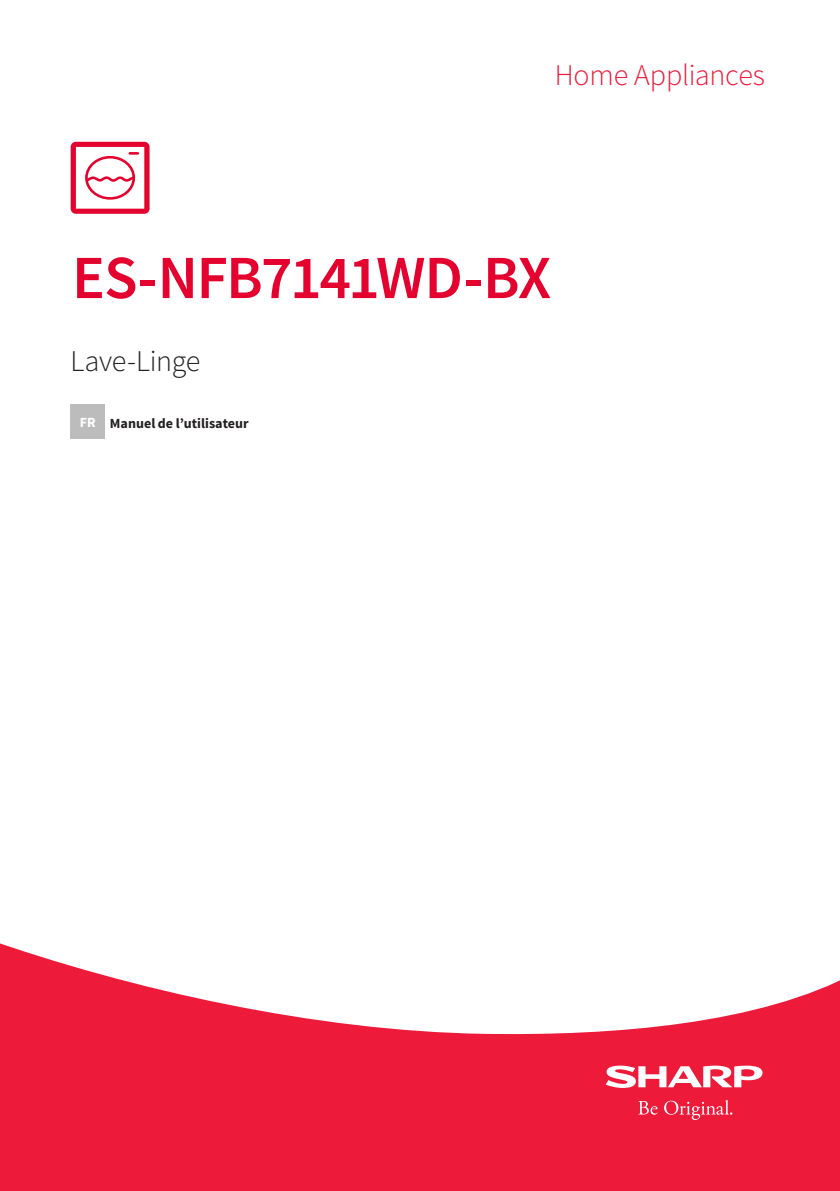
<style>
.page{position:relative;width:840px;height:1191px;background:#fff}
.page>*{position:absolute;margin:0;border:0;box-sizing:border-box;transform-origin:0 0}
.t1{font:600 61.4px "Source Sans Pro";letter-spacing:-.025em;color:#e4022e}
.t2{font:300 30px "Source Sans Pro";letter-spacing:-.005em;color:#ed1a3b}
.t3{font:300 30px "Source Sans Pro";letter-spacing:-.015em;color:#231f20}
.t4{font:700 14px "Source Sans Pro";color:#231f20}
.t5{font:700 14px "Source Sans Pro";color:#fff}
</style>
<div class="page">
<svg style="left:71px;top:142px;width:78px;height:72px"></svg>
<div style="left:71px;top:404px;width:34px;height:35px;background:#bcbcbc"></div>
<svg style="left:0;top:943px;width:839px;height:248px;fill:#ed1a3a"></svg>
<svg style="left:638px;top:1101px;width:19px;height:13px"></svg>
<svg style="left:663px;top:1099px;width:69px;height:20px"></svg>
<svg style="left:605px;top:1065px;width:158px;height:23px"></svg>
<h2 class="t2" style="left:554px;top:57px;width:212px">Home Appliances</h2>
<h1 class="t1" style="left:72px;top:239px;width:480px">ES-NFB7141WD-BX</h1>
<h2 class="t3" style="left:71px;top:343px;width:131px">Lave-Linge</h2>
<p class="t5" style="left:80px;top:413px;width:17px">FR</p>
<p class="t4" style="left:110px;top:414px;width:140px">Manuel de l’utilisateur</p>
</div>
